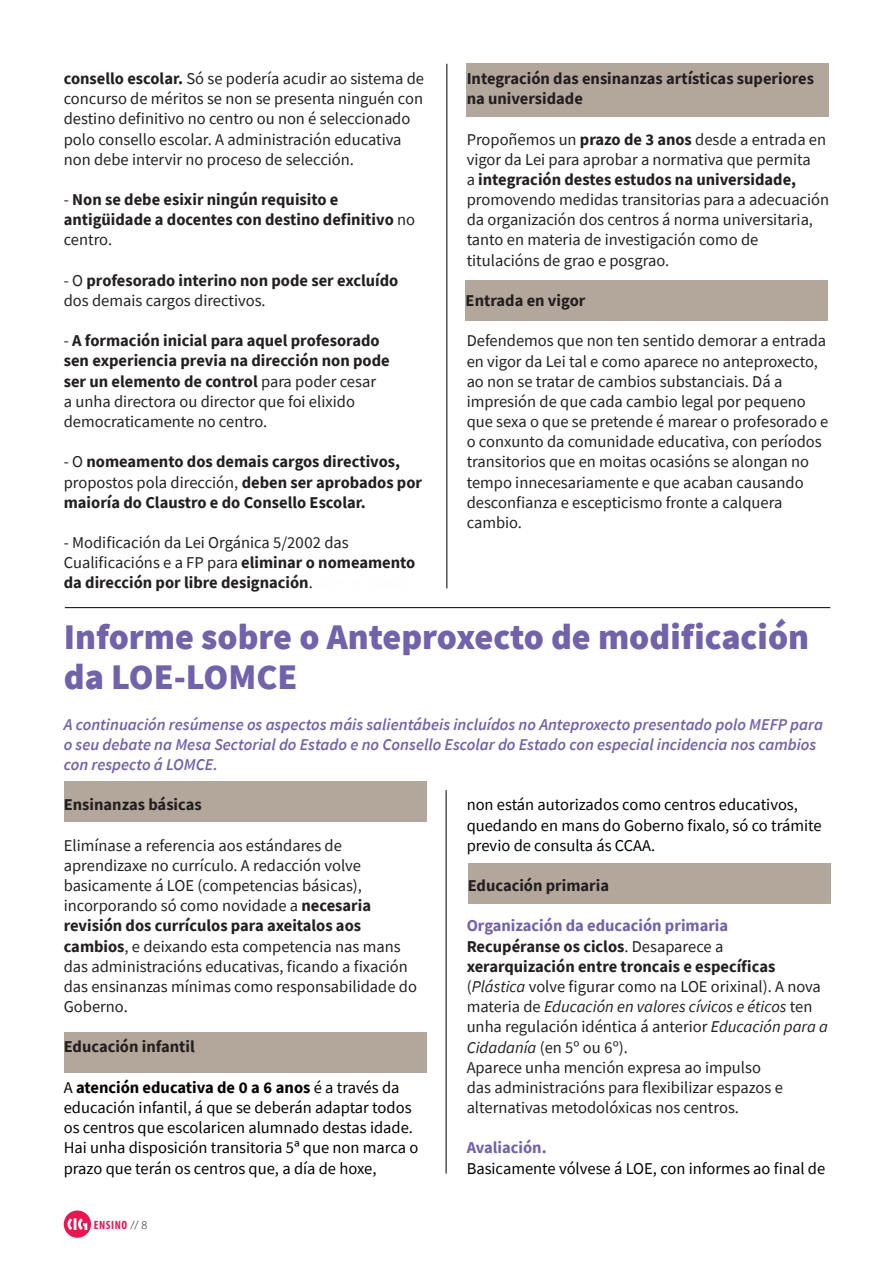
<style>
.page{position:relative;width:893px;height:1263px;background:#fff}
.page>*{position:absolute;margin:0;border:0;box-sizing:border-box;transform-origin:0 0}
.t1{font:900 36px/40.3px "Source Sans Pro";color:#7261ab}
.t2{font:16.5px/20.2px "Source Sans Pro";color:#231f20}
.t3{font:700 16.5px/20.2px "Source Sans Pro";color:#231f20}
.t4{font:16.5px/20.2px "Source Sans Pro";color:#000}
.t5{font:italic 600 16.5px/20.2px "Source Sans Pro";color:#7261ab}
.t6{font:700 16.5px "Source Sans Pro";color:#7261ab}
.t7{font:700 condensed 12px "Myriad Pro";letter-spacing:.05em;color:#ed1450}
.s1{font-weight:700}
.s2{font-weight:400}
.s3{font-weight:600;font-style:italic;color:#fefefe}
.s4{font-weight:700;color:#7261ab}
.s5{font-style:italic}
.s6{font-weight:300;font-stretch:normal;color:#231f20}
</style>
<div class="page">
<div style="left:64px;top:1210px;width:27px;height:28px;background:#ed1450;border-radius:50%"></div>
<svg style="left:67px;top:1218px;width:20px;height:12px"></svg>
<hr style="left:446px;top:64px;width:1px;height:524px;background:#000">
<hr style="left:65px;top:607px;width:765px;height:1px;background:#000">
<div style="left:467px;top:64px;width:362px;height:53px;background:#b3a79c"></div>
<div style="left:466px;top:281px;width:362px;height:40px;background:#b3a79c"></div>
<div style="left:64px;top:1032px;width:362px;height:41px;background:#b3a79c"></div>
<div style="left:64px;top:781px;width:362px;height:41px;background:#b3a79c"></div>
<div style="left:468px;top:863px;width:362px;height:41px;background:#b3a79c"></div>
<hr style="left:446px;top:790px;width:1px;height:383px;background:#000">
<p class="t2" style="left:64px;top:68px;width:362px"><span class="s1">consello escolar.</span> Só se podería acudir ao sistema de concurso de méritos se non se presenta ninguén con destino definitivo no centro ou non é seleccionado polo consello escolar. A administración educativa non debe intervir no proceso de selección.</p>
<p class="t3" style="left:64px;top:189px;width:353px"><span class="s2">-</span> Non se debe esixir ningún requisito e antigüidade a docentes con destino definitivo <span class="s2">no centro.</span></p>
<p class="t3" style="left:64px;top:270px;width:336px"><span class="s2">- O</span> profesorado interino non pode ser excluído <span class="s2">dos demais cargos directivos.</span></p>
<p class="t3" style="left:64px;top:330px;width:327px"><span class="s2">-</span> A formación inicial para aquel profesorado sen experiencia previa na dirección non pode ser un elemento de control <span class="s2">para poder cesar<br>a unha directora ou director que foi elixido democraticamente no centro.</span></p>
<p class="t3" style="left:64px;top:451px;width:360px"><span class="s2">- O</span> nomeamento dos demais cargos directivos, <span class="s2">propostos pola dirección,</span> deben ser aprobados por maioría do Claustro e do Consello Escolar.</p>
<p class="t2" style="left:64px;top:532px;width:353px">- Modificación da Lei Orgánica 5/2002 das<br>Cualificacións e a FP para <span class="s1">eliminar o nomeamento da dirección por libre designación</span>.<span class="s3">ustro e Consel</span></p>
<p class="t3" style="left:467px;top:68px;width:349px">Integración das ensinanzas artísticas superiores na universidade</p>
<p class="t2" style="left:467px;top:129px;width:364px">Propoñemos un <span class="s1">prazo de 3 anos</span> desde a entrada en vigor da Lei para aprobar a normativa que permita<br>a <span class="s1">integración destes estudos na universidade, </span>promovendo medidas transitorias para a adecuación da organización dos centros á norma universitaria, tanto en materia de investigación como de titulacións de grao e posgrao.</p>
<p class="t3" style="left:466px;top:290px;width:121px">Entrada en vigor</p>
<p class="t2" style="left:467px;top:331px;width:363px">Defendemos que non ten sentido demorar a entrada en vigor da Lei tal e como aparece no anteproxecto, ao non se tratar de cambios substanciais. Dá a impresión de que cada cambio legal por pequeno que sexa o que se pretende é marear o profesorado e o conxunto da comunidade educativa, con períodos transitorios que en moitas ocasións se alongan no tempo innecesariamente e que acaban causando desconfianza e escepticismo fronte a calquera cambio.</p>
<h1 class="t1" style="left:64px;top:616px;width:747px">Informe sobre o Anteproxecto de modificación da LOE-LOMCE</h1>
<p class="t5" style="left:64px;top:714px;width:761px">A continuación resúmense os aspectos máis salientábeis incluídos no Anteproxecto presentado polo MEFP para o seu debate na Mesa Sectorial do Estado e no Consello Escolar do Estado con especial incidencia nos cambios con respecto á LOMCE.</p>
<p class="t3" style="left:64px;top:794px;width:139px">Ensinanzas básicas</p>
<p class="t4" style="left:467px;top:795px;width:356px">non están autorizados como centros educativos, quedando en mans do Goberno fixalo, só co trámite previo de consulta ás CCAA.</p>
<p class="t2" style="left:64px;top:835px;width:355px">Elimínase a referencia aos estándares de aprendizaxe no currículo. A redacción volve basicamente á LOE (competencias básicas), incorporando só como novidade a <span class="s1">necesaria revisión dos currículos para axeitalos aos cambios</span>, e deixando esta competencia nas mans das administracións educativas, ficando a fixación das ensinanzas mínimas como responsabilidade do Goberno.</p>
<p class="t3" style="left:468px;top:875px;width:143px">Educación primaria</p>
<p class="t2" style="left:467px;top:916px;width:363px"><span class="s4">Organización da educación primaria<br></span><span class="s1">Recupéranse os ciclos</span>. Desaparece a <span class="s1">xerarquización entre troncais e específicas </span>(<span class="s5">Plástica</span> volve figurar como na LOE orixinal). A nova materia de <span class="s5">Educación en valores cívicos e éticos</span> ten unha regulación idéntica á anterior <span class="s5">Educación para a Cidadanía</span> (en 5º ou 6º).<br>Aparece unha mención expresa ao impulso<br>das administracións para flexibilizar espazos e alternativas metodolóxicas nos centros.</p>
<p class="t6" style="left:467px;top:1137px;width:81px">Avaliación.</p>
<p class="t4" style="left:467px;top:1158px;width:360px">Basicamente vólvese á LOE, con informes ao final de</p>
<p class="t3" style="left:64px;top:1037px;width:133px">Educación infantil</p>
<p class="t4" style="left:64px;top:1077px;width:356px">A <span class="s1">atención educativa de 0 a 6 anos</span> é a través da educación infantil, á que se deberán adaptar todos os centros que escolaricen alumnado destas idade.<br>Hai unha disposición transitoria 5ª que non marca o prazo que terán os centros que, a día de hoxe,</p>
<p class="t7" style="left:94px;top:1217px;width:55px">ENSINO <span class="s6">// 8</span></p>
</div>
